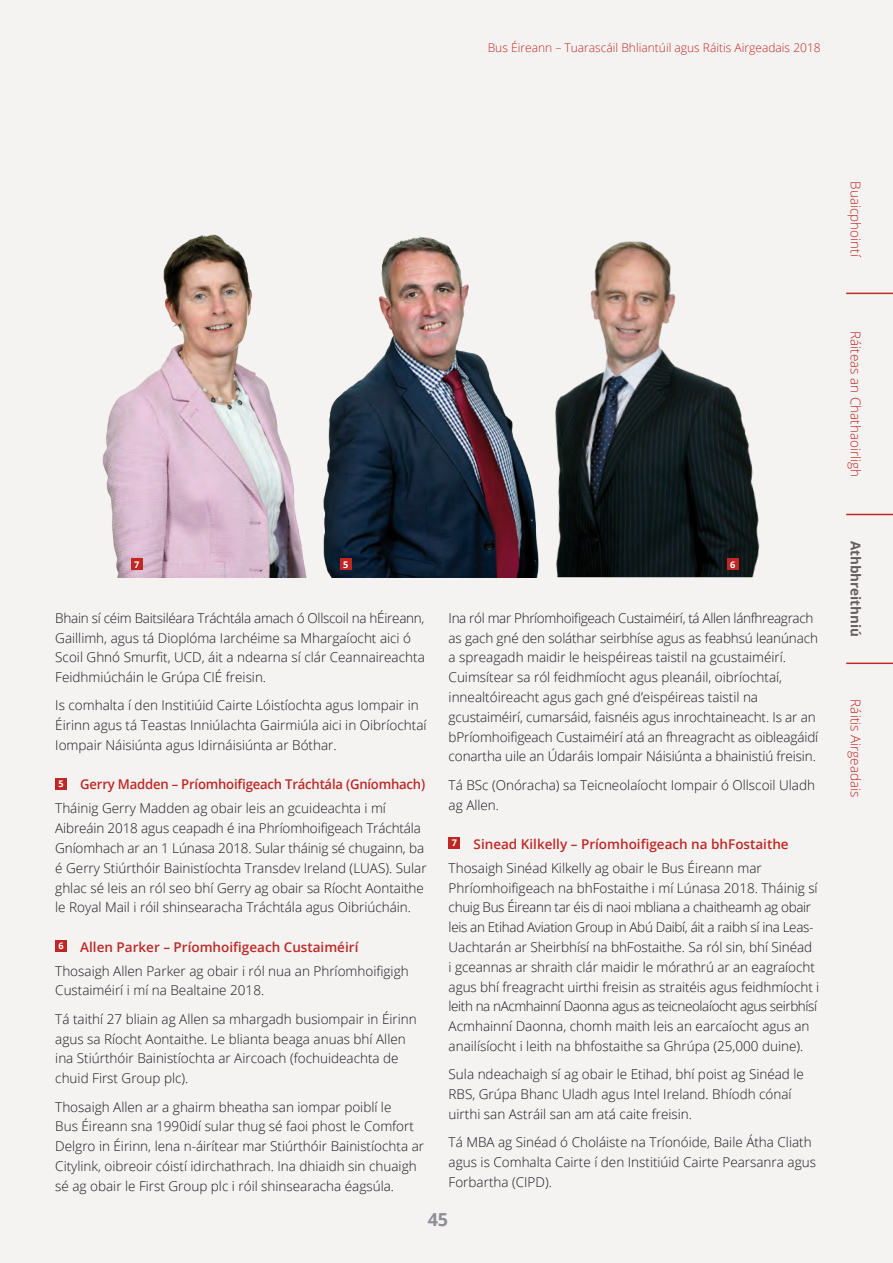
<style>
.page{position:relative;width:893px;height:1263px;background:#f4f3f2}
.page>*{position:absolute;margin:0;border:0;box-sizing:border-box;transform-origin:0 0}
.t1{font:700 18px "Open Sans";color:#8e8e98}
.Body_0-0__2{font:300 13.5px/19.8px "Open Sans";color:#1a171c}
.t2{font:600 13.5px "Open Sans";color:#bf2724}
.t3{font:300 13.5px "Open Sans";color:#bf2724}
.t4{font:700 13.5px "Open Sans";color:#655e5f}
.t5{font:300 12px "Open Sans";color:#bf2724}
.Body_0-0__1{font:700 9.15px "Open Sans";color:#fff}
</style>
<div class="page">
<img style="left:330px;top:236px;width:202px;height:341px">
<img style="left:532px;top:241px;width:228px;height:336px">
<hr style="left:846px;top:293px;width:47px;height:1px;background:#bf2724">
<hr style="left:846px;top:514px;width:47px;height:1px;background:#bf2724">
<hr style="left:846px;top:662px;width:47px;height:2px;background:#bf2724">
<div style="left:55px;top:778px;width:12px;height:11px;background:#bf2724"></div>
<div style="left:55px;top:940px;width:12px;height:11px;background:#bf2724"></div>
<div style="left:449px;top:837px;width:11px;height:12px;background:#bf2724"></div>
<div style="left:340px;top:558px;width:12px;height:12px;background:#bf2724"></div>
<div style="left:727px;top:558px;width:12px;height:12px;background:#bf2724"></div>
<img style="left:102px;top:234px;width:228px;height:343px">
<div style="left:131px;top:558px;width:11px;height:12px;background:#bf2724"></div>
<p class="t5" style="left:488px;top:39px;width:334px">Bus Éireann – Tuarascáil Bhliantúil agus Ráitis Airgeadais 2018</p>
<p class="t3" style="left:865px;top:181px;width:77px;rotate:90deg">Buaicphointí</p>
<p class="Body_0-0__1" style="left:134px;top:558px;width:7px">7</p>
<p class="Body_0-0__1" style="left:343px;top:558px;width:7px">5</p>
<p class="Body_0-0__1" style="left:730px;top:558px;width:7px">6</p>
<p class="Body_0-0__2" style="left:55px;top:607px;width:371px">Bhain sí céim Baitsiléara Tráchtála amach ó Ollscoil na hÉireann, Gaillimh, agus tá Dioplóma Iarchéime sa Mhargaíocht aici ó Scoil Ghnó Smurfit, UCD, áit a ndearna sí clár Ceannaireachta Feidhmiúcháin le Grúpa CIÉ freisin.</p>
<p class="Body_0-0__2" style="left:55px;top:695px;width:373px">Is comhalta í den Institiúid Cairte Lóistíochta agus Iompair in<br>Éirinn agus tá Teastas Inniúlachta Gairmiúla aici in Oibríochtaí<br>Iompair Náisiúnta agus Idirnáisiúnta ar Bóthar.</p>
<p class="Body_0-0__1" style="left:58px;top:777px;width:7px">5</p>
<h3 class="t2" style="left:80px;top:775px;width:346px">Gerry Madden – Príomhoifigeach Tráchtála (Gníomhach)</h3>
<p class="Body_0-0__2" style="left:55px;top:798px;width:373px">Tháinig Gerry Madden ag obair leis an gcuideachta i mí Aibreáin 2018 agus ceapadh é ina Phríomhoifigeach Tráchtála Gníomhach ar an 1 Lúnasa 2018. Sular tháinig sé chugainn, ba é Gerry Stiúrthóir Bainistíochta Transdev Ireland (LUAS). Sular ghlac sé leis an ról seo bhí Gerry ag obair sa Ríocht Aontaithe le Royal Mail i róil shinsearacha Tráchtála agus Oibriúcháin.</p>
<p class="Body_0-0__1" style="left:58px;top:939px;width:7px">6</p>
<h3 class="t2" style="left:80px;top:937px;width:280px">Allen Parker – Príomhoifigeach Custaiméirí</h3>
<p class="Body_0-0__2" style="left:55px;top:960px;width:355px">Thosaigh Allen Parker ag obair i ról nua an Phríomhoifigigh<br>Custaiméirí i mí na Bealtaine 2018.</p>
<p class="Body_0-0__2" style="left:55px;top:1009px;width:363px">Tá taithí 27 bliain ag Allen sa mhargadh busiompair in Éirinn agus sa Ríocht Aontaithe. Le blianta beaga anuas bhí Allen ina Stiúrthóir Bainistíochta ar Aircoach (fochuideachta de chuid First Group plc).</p>
<p class="Body_0-0__2" style="left:55px;top:1096px;width:370px">Thosaigh Allen ar a ghairm bheatha san iompar poiblí le<br>Bus Éireann sna 1990idí sular thug sé faoi phost le Comfort Delgro in Éirinn, lena n-áirítear mar Stiúrthóir Bainistíochta ar Citylink, oibreoir cóistí idirchathrach. Ina dhiaidh sin chuaigh sé ag obair le First Group plc i róil shinsearacha éagsúla.</p>
<p class="Body_0-0__2" style="left:449px;top:608px;width:371px">Ina ról mar Phríomhoifigeach Custaiméirí, tá Allen lánfhreagrach as gach gné den soláthar seirbhíse agus as feabhsú leanúnach a spreagadh maidir le heispéireas taistil na gcustaiméirí.<br>Cuimsítear sa ról feidhmíocht agus pleanáil, oibríochtaí, innealtóireacht agus gach gné d’eispéireas taistil na gcustaiméirí, cumarsáid, faisnéis agus inrochtaineacht. Is ar an bPríomhoifigeach Custaiméirí atá an fhreagracht as oibleagáidí conartha uile an Údaráis Iompair Náisiúnta a bhainistiú freisin.</p>
<p class="Body_0-0__2" style="left:449px;top:774px;width:368px">Tá BSc (Onóracha) sa Teicneolaíocht Iompair ó Ollscoil Uladh ag Allen.</p>
<p class="Body_0-0__1" style="left:452px;top:837px;width:7px">7</p>
<h3 class="t2" style="left:474px;top:834px;width:317px">Sinead Kilkelly – Príomhoifigeach na bhFostaithe</h3>
<p class="Body_0-0__2" style="left:449px;top:857px;width:372px">Thosaigh Sinéad Kilkelly ag obair le Bus Éireann mar Phríomhoifigeach na bhFostaithe i mí Lúnasa 2018. Tháinig sí chuig Bus Éireann tar éis di naoi mbliana a chaitheamh ag obair leis an Etihad Aviation Group in Abú Daibí, áit a raibh sí ina Leas-Uachtarán ar Sheirbhísí na bhFostaithe. Sa ról sin, bhí Sinéad<br>i gceannas ar shraith clár maidir le mórathrú ar an eagraíocht agus bhí freagracht uirthi freisin as straitéis agus feidhmíocht i leith na nAcmhainní Daonna agus as teicneolaíocht agus seirbhísí Acmhainní Daonna, chomh maith leis an earcaíocht agus an anailísíocht i leith na bhfostaithe sa Ghrúpa (25,000 duine).</p>
<p class="Body_0-0__2" style="left:449px;top:1064px;width:357px">Sula ndeachaigh sí ag obair le Etihad, bhí poist ag Sinéad le<br>RBS, Grúpa Bhanc Uladh agus Intel Ireland. Bhíodh cónaí uirthi san Astráil san am atá caite freisin.</p>
<p class="Body_0-0__2" style="left:449px;top:1132px;width:369px">Tá MBA ag Sinéad ó Choláiste na Tríonóide, Baile Átha Cliath agus is Comhalta Cairte í den Institiúid Cairte Pearsanra agus<br>Forbartha (CIPD).</p>
<h1 class="t1" style="left:428px;top:1206px;width:22px">45</h1>
<p class="t3" style="left:865px;top:331px;width:148px;rotate:90deg">Ráiteas an Chathaoirligh</p>
<p class="t4" style="left:865px;top:541px;width:98px;rotate:90deg">Athbhreithniú</p>
<p class="t3" style="left:865px;top:699px;width:100px;rotate:90deg">Ráitis Airgeadais</p>
</div>
